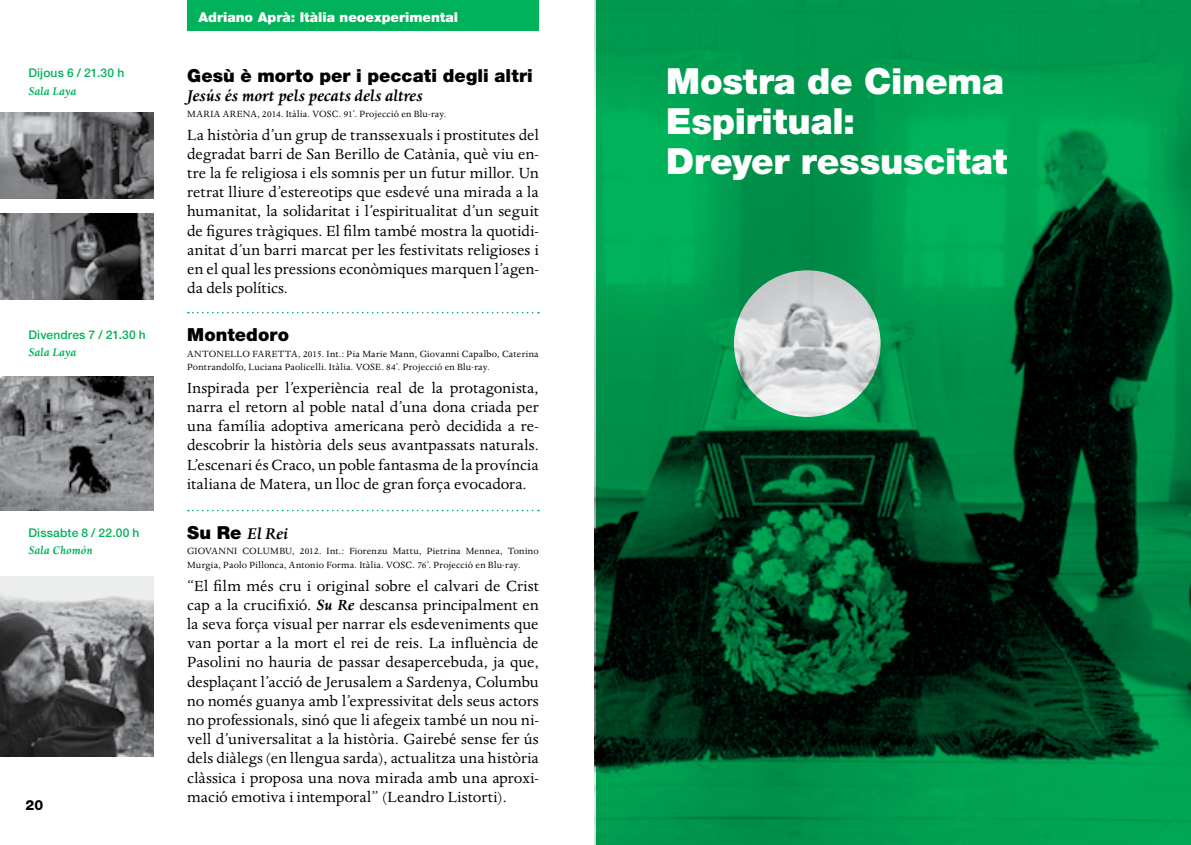
<style>
.page{position:relative;width:1191px;height:845px;background:#fff}
.page>*{position:absolute;margin:0;border:0;box-sizing:border-box;transform-origin:0 0}
.t1{font:900 36px/40px "Helvetica Neue LT";letter-spacing:-.005em;color:#fff}
.t2{font:900 18px "Helvetica Neue LT";letter-spacing:.005em;color:#000}
.t3{font:italic 700 18px "Dante";color:#000}
.t4{font:17px/19.2px "Dante";letter-spacing:.005em;color:#000;text-align:justify}
.t5{font:800 14px "Helvetica Neue LT";color:#000}
.t6{font:900 13.6px "Helvetica Neue LT";color:#fff}
.t7{font:italic 700 12.8px "Dante";letter-spacing:.01em;color:#00b25a}
.t8{font:500 12px "Helvetica Neue LT";letter-spacing:.015em;color:#00b25a}
.t9{font:10.4px/13.6px "Dante";letter-spacing:.02em;color:#000}
.s1{font-family:"Helvetica Neue LT";font-weight:900;font-style:normal}
.s2{font-weight:700;font-style:italic}
</style>
<div class="page">
<div style="left:187px;top:0;width:352px;height:30px;background:#00b25a"></div>
<svg style="left:596px;top:0;width:595px;height:845px;background:#07713d"></svg>
<svg style="left:188px;top:312px;width:351px;height:1px"></svg>
<svg style="left:188px;top:510px;width:351px;height:1px"></svg>
<img style="left:0;top:112px;width:153px;height:86px">
<img style="left:0;top:213px;width:153px;height:86px">
<img style="left:0;top:376px;width:153px;height:134px">
<img style="left:0;top:576px;width:153px;height:180px">
<p class="t8" style="left:28px;top:66px;width:97px">Dijous 6 / 21.30 h</p>
<p class="t7" style="left:28px;top:84px;width:49px">Sala Laya</p>
<p class="t8" style="left:28px;top:327px;width:119px">Divendres 7 / 21.30 h</p>
<p class="t7" style="left:28px;top:345px;width:49px">Sala Laya</p>
<p class="t8" style="left:28px;top:525px;width:113px">Dissabte 8 / 22.00 h</p>
<p class="t7" style="left:28px;top:543px;width:66px">Sala Chomón</p>
<p class="t5" style="left:26px;top:796px;width:19px">20</p>
<p class="t6" style="left:198px;top:9px;width:261px">Adriano Aprà: Itàlia neoexperimental</p>
<p class="t2" style="left:187px;top:65px;width:347px">Gesù è morto per i peccati degli altri</p>
<p class="t3" style="left:187px;top:86px;width:237px">Jesús és mort pels pecats dels altres</p>
<p class="t9" style="left:187px;top:107px;width:261px">MARIA ARENA, 2014. Itàlia. VOSC. 91’. Projecció en Blu-ray.</p>
<p class="t4" style="left:187px;top:125px;width:353px">La història d’un grup de transsexuals i prostitutes del degradat barri de San Berillo de Catània, què viu en&shy;tre la fe religiosa i els somnis per un futur millor. Un retrat lliure d’estereotips que esdevé una mirada a la humanitat, la solidaritat i l’espiritualitat d’un seguit de figures tràgiques. El film també mostra la quotidi&shy;anitat d’un barri marcat per les festivitats religioses i en el qual les pressions econòmiques marquen l’agen&shy;da dels polítics.</p>
<p class="t2" style="left:187px;top:323px;width:103px">Montedoro</p>
<p class="t9" style="left:187px;top:347px;width:353px">ANTONELLO FARETTA, 2015. Int.: Pia Marie Mann, Giovanni Capalbo, Caterina<br>Pontrandolfo, Luciana Paolicelli. Itàlia. VOSE. 84’. Projecció en Blu-ray.</p>
<p class="t4" style="left:187px;top:379px;width:353px">Inspirada per l’experiència real de la protagonista, narra el retorn al poble natal d’una dona criada per una família adoptiva americana però decidida a re&shy;descobrir la història dels seus avantpassats naturals.<br>L’escenari és Craco, un poble fantasma de la província italiana de Matera, un lloc de gran força evocadora.</p>
<p class="t3" style="left:187px;top:523px;width:102px"><span class="s1">Su Re</span> El Rei</p>
<p class="t9" style="left:187px;top:545px;width:353px">GIOVANNI COLUMBU, 2012. Int.: Fiorenzu Mattu, Pietrina Mennea, Tonino<br>Murgia, Paolo Pillonca, Antonio Forma. Itàlia. VOSC. 76’. Projecció en Blu-ray.</p>
<p class="t4" style="left:187px;top:576px;width:353px">“El film més cru i original sobre el calvari de Crist cap a la crucifixió. <span class="s2">Su Re</span> descansa principalment en la seva força visual per narrar els esdeveniments que van portar a la mort el rei de reis. La influència de Pasolini no hauria de passar desapercebuda, ja que, desplaçant l’acció de Jerusalem a Sardenya, Columbu no només guanya amb l’expressivitat dels seus actors no professionals, sinó que li afegeix també un nou ni&shy;vell d’universalitat a la història. Gairebé sense fer ús dels diàlegs (en llengua sarda), actualitza una història clàssica i proposa una nova mirada amb una aproxi&shy;mació emotiva i intemporal” (Leandro Listorti).</p>
<h1 class="t1" style="left:666px;top:61px;width:342px">Mostra de Cinema<br>Espiritual:<br>Dreyer ressuscitat</h1>
</div>
